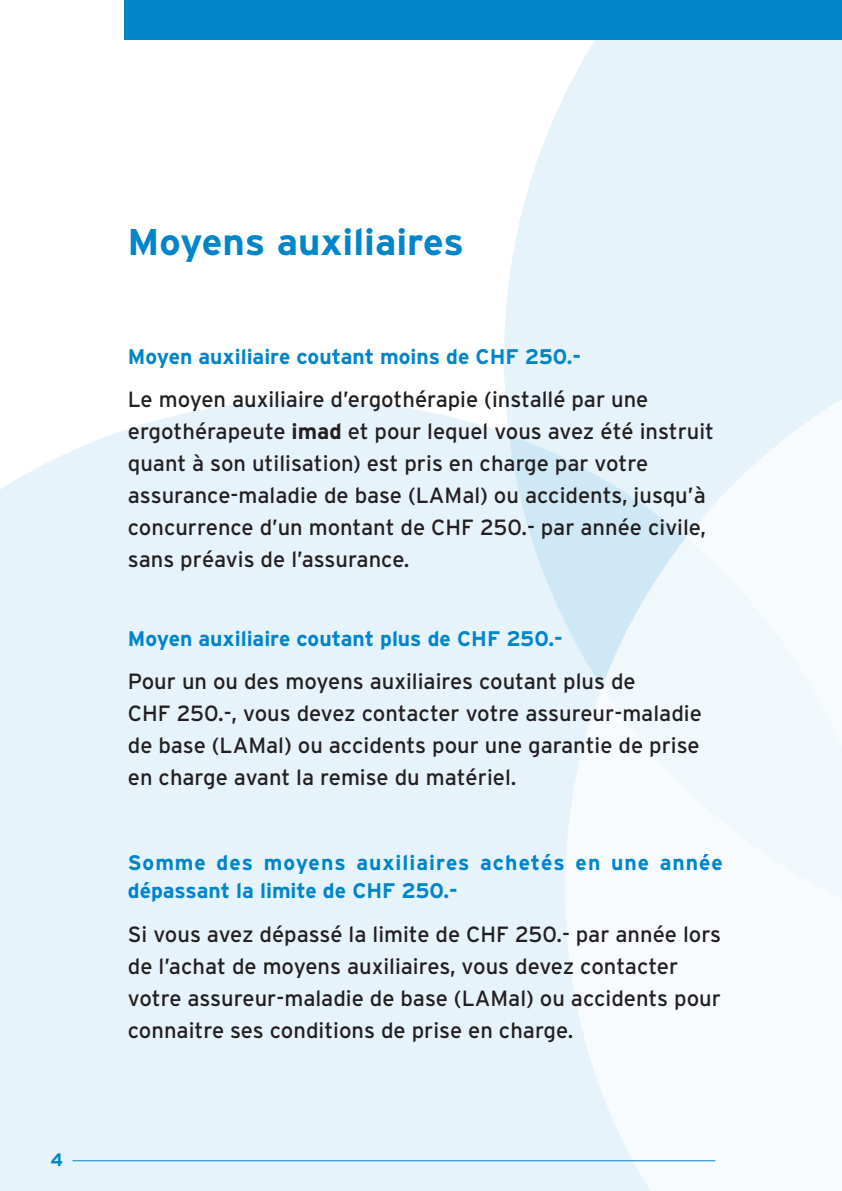
<style>
.page{position:relative;width:842px;height:1191px;background:#fff}
.page>*{position:absolute;margin:0;border:0;box-sizing:border-box;transform-origin:0 0}
.Titre_principal_inte{font:700 37.2px "Interstate";color:#0084ca}
.Texte{font:22px/32px "Interstate";color:#231f20}
.Titre{font:700 21.2px "Interstate";color:#0084ca}
.Titre-2{font:700 21.2px/28px "Interstate";letter-spacing:.05em;color:#0084ca}
.t1{font:700 18px "Interstate";color:#0084ca}
.s1{font-weight:700}
</style>
<div class="page">
<div style="left:0;top:400px;width:565px;height:791px;background:#e6f3fa"></div>
<svg style="left:504px;top:40px;width:338px;height:920px;background:#e6f3fa"></svg>
<svg style="left:565px;top:317px;width:277px;height:874px"></svg>
<hr style="left:72px;top:1160px;width:643px;height:1px;background:#0084ca">
<div style="left:125px;top:0;width:717px;height:40px;background:#0084ca"></div>
<p class="t1" style="left:51px;top:1148px;width:14px">4</p>
<p class="Titre_principal_inte" style="left:128px;top:219px;width:338px">Moyens auxiliaires</p>
<p class="Titre" style="left:128px;top:343px;width:455px">Moyen auxiliaire coutant moins de CHF 250.-</p>
<p class="Texte" style="left:128px;top:383px;width:588px">Le moyen auxiliaire d’ergothérapie (installé par une ergothérapeute <span class="s1">imad</span> et pour lequel vous avez été instruit quant à son utilisation) est pris en charge par votre assurance-maladie de base (LAMal) ou accidents, jusqu’à concurrence d’un montant de CHF 250.- par année civile, sans préavis de l’assurance.</p>
<p class="Titre" style="left:128px;top:625px;width:436px">Moyen auxiliaire coutant plus de CHF 250.-</p>
<p class="Texte" style="left:128px;top:665px;width:575px">Pour un ou des moyens auxiliaires coutant plus de<br>CHF 250.-, vous devez contacter votre assureur-maladie de base (LAMal) ou accidents pour une garantie de prise en charge avant la remise du matériel.</p>
<p class="Titre-2" style="left:128px;top:848px;width:597px">Somme des moyens auxiliaires achetés en une année dépassant la limite de CHF 250.-</p>
<p class="Texte" style="left:128px;top:917px;width:595px">Si vous avez dépassé la limite de CHF 250.- par année lors de l’achat de moyens auxiliaires, vous devez contacter votre assureur-maladie de base (LAMal) ou accidents pour connaitre ses conditions de prise en charge.</p>
</div>
